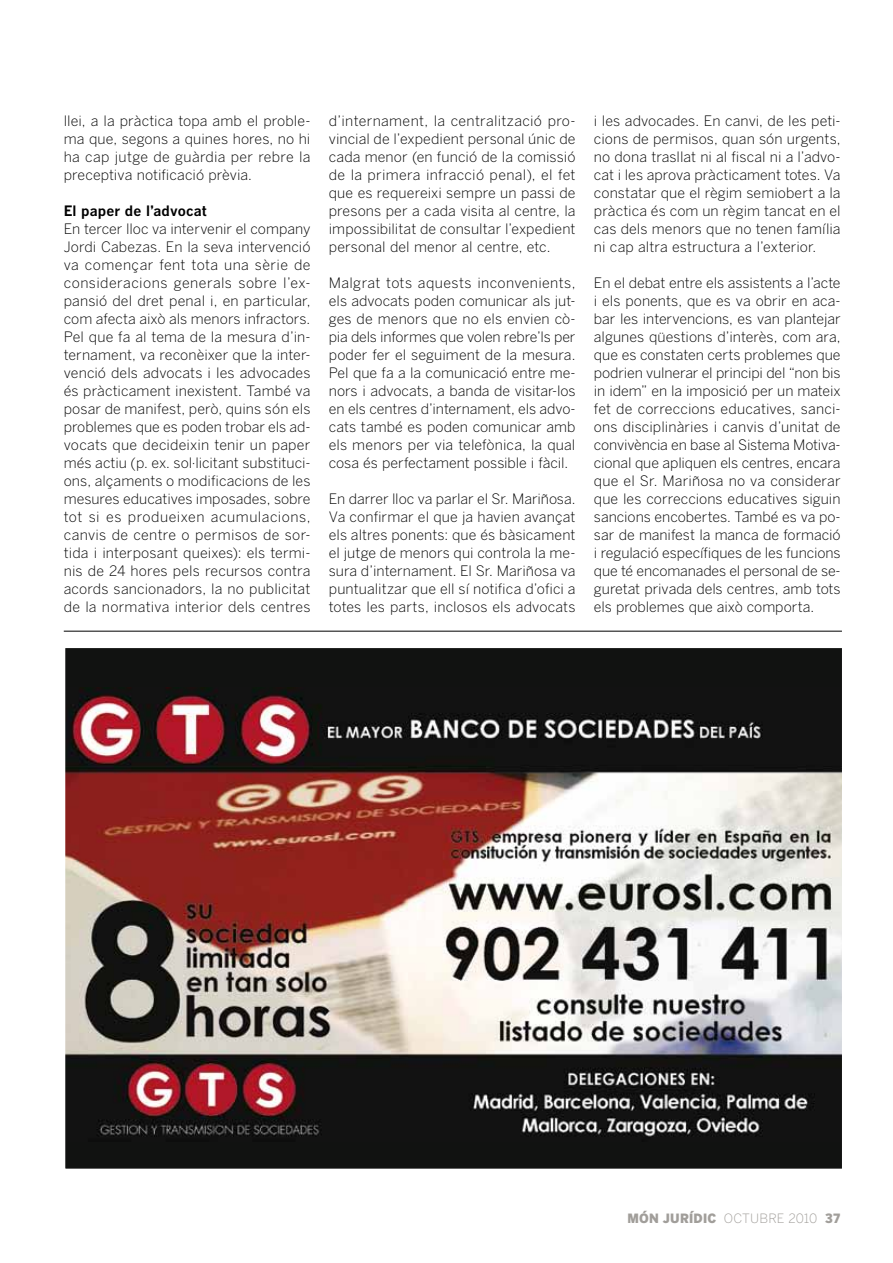
<style>
.page{position:relative;width:893px;height:1263px;background:#fff}
.page>*{position:absolute;margin:0;border:0;box-sizing:border-box;transform-origin:0 0}
.t1{font:300 14.25px/18px "Benton Gothic";letter-spacing:.005em;color:#000;text-align:justify}
.t2{font:700 14.25px "Benton Gothic";letter-spacing:.01em;color:#000}
.t3{font:900 12.75px "Benton Gothic";letter-spacing:.015em;color:#a19e9a}
.s1{font-weight:300}
</style>
<div class="page">
<hr style="left:64px;top:631px;width:778px;height:1px;background:#000">
<div style="left:65px;top:647px;width:778px;height:522px;background:#111211"></div>
<img style="left:67px;top:687px;width:773px;height:450px">
<p class="t1" style="left:64px;top:112px;width:248px">llei, a la pràctica topa amb el proble&shy;ma que, segons a quines hores, no hi ha cap jutge de guàrdia per rebre la preceptiva notificació prèvia.</p>
<p class="t2" style="left:64px;top:202px;width:145px">El paper de l’advocat</p>
<p class="t1" style="left:64px;top:220px;width:248px">En tercer lloc va intervenir el company Jordi Cabezas. En la seva intervenció va començar fent tota una sèrie de consideracions generals sobre l’ex&shy;pansió del dret penal i, en particular, com afecta això als menors infractors.<br>Pel que fa al tema de la mesura d’in&shy;ternament, va reconèixer que la inter&shy;venció dels advocats i les advocades és pràcticament inexistent. També va posar de manifest, però, quins són els problemes que es poden trobar els ad&shy;vocats que decideixin tenir un paper més actiu (p. ex. sol·licitant substituci&shy;ons, alçaments o modificacions de les mesures educatives imposades, sobre tot si es produeixen acumulacions, canvis de centre o permisos de sor&shy;tida i interposant queixes): els termi&shy;nis de 24 hores pels recursos contra acords sancionadors, la no publicitat de la normativa interior dels centres</p>
<p class="t1" style="left:329px;top:112px;width:248px">d’internament, la centralització pro&shy;vincial de l’expedient personal únic de cada menor (en funció de la comissió de la primera infracció penal), el fet que es requereixi sempre un passi de presons per a cada visita al centre, la impossibilitat de consultar l’expedient personal del menor al centre, etc.</p>
<p class="t1" style="left:329px;top:274px;width:248px">Malgrat tots aquests inconvenients, els advocats poden comunicar als jut&shy;ges de menors que no els envien cò&shy;pia dels informes que volen rebre’ls per poder fer el seguiment de la mesura.<br>Pel que fa a la comunicació entre me&shy;nors i advocats, a banda de visitar-los en els centres d’internament, els advo&shy;cats també es poden comunicar amb els menors per via telefònica, la qual cosa és perfectament possible i fàcil.</p>
<p class="t1" style="left:329px;top:490px;width:248px">En darrer lloc va parlar el Sr. Mariñosa.<br>Va confirmar el que ja havien avançat els altres ponents: que és bàsicament el jutge de menors qui controla la me&shy;sura d’internament. El Sr. Mariñosa va puntualitzar que ell sí notifica d’ofici a totes les parts, inclosos els advocats</p>
<p class="t1" style="left:594px;top:112px;width:248px">i les advocades. En canvi, de les peti&shy;cions de permisos, quan són urgents, no dona trasllat ni al fiscal ni a l’advo&shy;cat i les aprova pràcticament totes. Va constatar que el règim semiobert a la pràctica és com un règim tancat en el cas dels menors que no tenen família ni cap altra estructura a l’exterior.</p>
<p class="t1" style="left:594px;top:274px;width:248px">En el debat entre els assistents a l’acte i els ponents, que es va obrir en aca&shy;bar les intervencions, es van plantejar algunes qüestions d’interès, com ara, que es constaten certs problemes que podrien vulnerar el principi del “non bis in idem” en la imposició per un mateix fet de correccions educatives, sanci&shy;ons disciplinàries i canvis d’unitat de convivència en base al Sistema Motiva&shy;cional que apliquen els centres, encara que el Sr. Mariñosa no va considerar que les correccions educatives siguin sancions encobertes. També es va po&shy;sar de manifest la manca de formació i regulació específiques de les funcions que té encomanades el personal de se&shy;guretat privada dels centres, amb tots els problemes que això comporta.</p>
<p class="t3" style="left:628px;top:1210px;width:214px">MÓN JURÍDIC <span class="s1">OCTUBRE 2010</span> 37</p>
</div>
